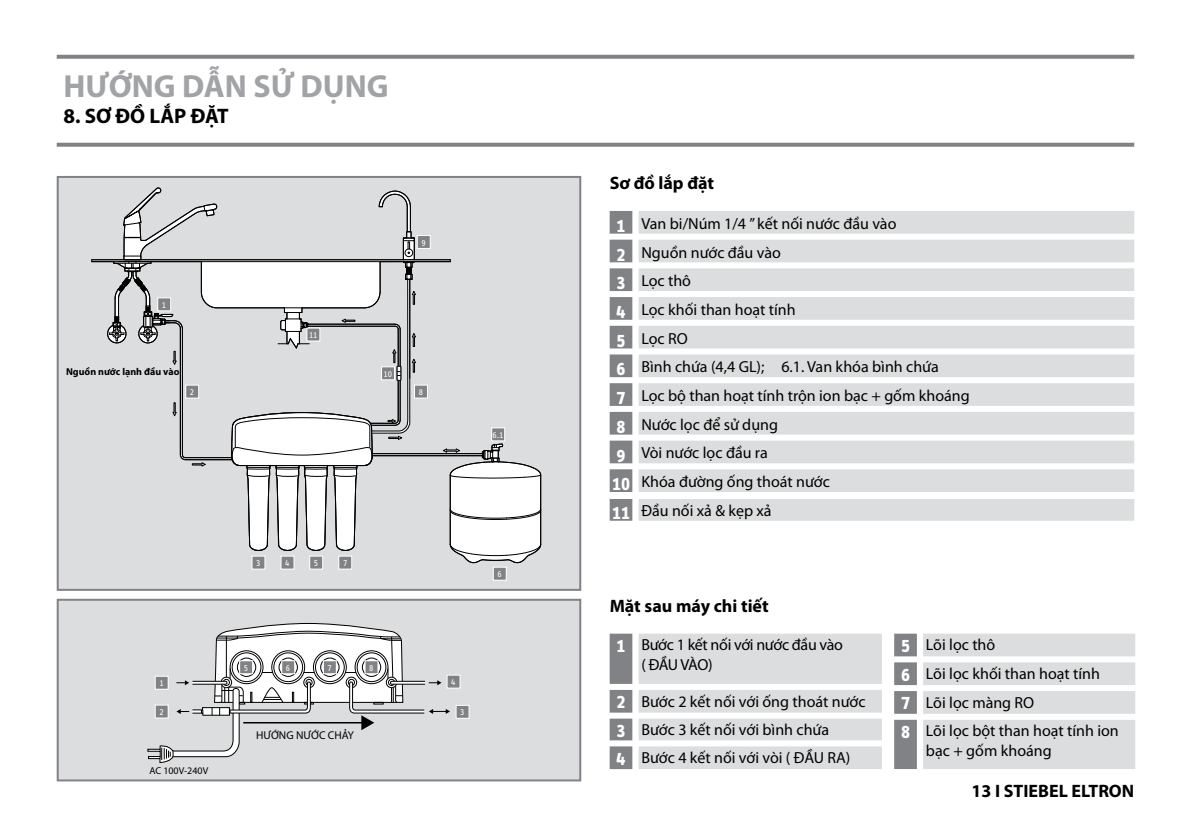
<style>
.page{position:relative;width:1191px;height:840px;background:#fff}
.page>*{position:absolute;margin:0;border:0;box-sizing:border-box;transform-origin:0 0}
.t1{font:700 32px "Myriad Pro";color:#a1a3a6}
.t2{font:700 21px "Myriad Pro";color:#000}
.t3{font:700 18px "Myriad Pro";color:#000}
.t4{font:16px/28.6px "Myriad Pro";color:#000}
.t5{font:16px/20px "Myriad Pro";letter-spacing:-.02em;color:#000}
.t6{font:11.4px "Myriad Pro";color:#000}
.t7{font:700 10px "Myriad Pro";color:#000}
.t8{font:10px "Myriad Pro";color:#000}
.t9{font:9.6px "STE Info Text";color:#fff}
.s1{font-family:"STE Info Text";font-weight:700;font-size:20px;color:#fff}
</style>
<div class="page">
<svg style="left:57px;top:55px;width:1077px;height:4px;background:#87898c"></svg>
<svg style="left:57px;top:143px;width:1077px;height:4px;background:#888a8d"></svg>
<div style="left:58px;top:177px;width:522px;height:412px;background:#dcddde"></div>
<svg style="left:91px;top:176px;width:450px;height:386px"></svg>
<div style="left:158px;top:298px;width:13px;height:12px;background:#808285"></div>
<div style="left:157px;top:297px;width:14px;height:14px;border:1px solid #fff"></div>
<div style="left:186px;top:385px;width:13px;height:13px;background:#808285"></div>
<div style="left:185px;top:384px;width:14px;height:14px;border:1px solid #fff"></div>
<div style="left:414px;top:385px;width:13px;height:13px;background:#808285"></div>
<div style="left:414px;top:384px;width:14px;height:14px;border:1px solid #fff"></div>
<div style="left:417px;top:235px;width:13px;height:13px;background:#808285"></div>
<div style="left:417px;top:235px;width:13px;height:13px;border:1px solid #fff"></div>
<div style="left:381px;top:366px;width:13px;height:13px;background:#808285"></div>
<div style="left:381px;top:366px;width:14px;height:14px;border:1px solid #fff"></div>
<div style="left:307px;top:328px;width:13px;height:13px;background:#808285"></div>
<div style="left:307px;top:327px;width:13px;height:14px;border:1px solid #fff"></div>
<div style="left:252px;top:556px;width:13px;height:12px;background:#808285"></div>
<div style="left:252px;top:555px;width:13px;height:14px;border:1px solid #fff"></div>
<div style="left:281px;top:556px;width:13px;height:12px;background:#808285"></div>
<div style="left:281px;top:555px;width:13px;height:14px;border:1px solid #fff"></div>
<div style="left:310px;top:556px;width:13px;height:12px;background:#808285"></div>
<div style="left:309px;top:555px;width:14px;height:14px;border:1px solid #fff"></div>
<div style="left:339px;top:556px;width:13px;height:12px;background:#808285"></div>
<div style="left:338px;top:555px;width:14px;height:14px;border:1px solid #fff"></div>
<div style="left:493px;top:567px;width:13px;height:13px;background:#808285"></div>
<div style="left:493px;top:566px;width:13px;height:14px;border:1px solid #fff"></div>
<div style="left:492px;top:427px;width:12px;height:13px;background:#808285"></div>
<div style="left:491px;top:427px;width:14px;height:14px;border:1px solid #fff"></div>
<svg style="left:638px;top:211px;width:496px;height:309px;fill:#dcddde"></svg>
<svg style="left:609px;top:211px;width:24px;height:309px"></svg>
<div style="left:638px;top:491px;width:496px;height:6px;background:#fff"></div>
<div style="left:58px;top:599px;width:522px;height:181px;background:#dcddde"></div>
<div style="left:57px;top:598px;width:524px;height:183px;border:2px solid #808285"></div>
<svg style="left:147px;top:623px;width:303px;height:140px"></svg>
<div style="left:155px;top:676px;width:13px;height:12px;background:#808285"></div>
<div style="left:155px;top:675px;width:13px;height:14px;border:1px solid #fff"></div>
<div style="left:155px;top:704px;width:13px;height:13px;background:#808285"></div>
<div style="left:155px;top:704px;width:13px;height:14px;border:1px solid #fff"></div>
<div style="left:240px;top:660px;width:12px;height:13px;background:#808285"></div>
<div style="left:239px;top:660px;width:14px;height:13px;border:1px solid #fff"></div>
<div style="left:282px;top:660px;width:13px;height:13px;background:#808285"></div>
<div style="left:281px;top:660px;width:14px;height:13px;border:1px solid #fff"></div>
<div style="left:323px;top:660px;width:13px;height:13px;background:#808285"></div>
<div style="left:323px;top:660px;width:14px;height:13px;border:1px solid #fff"></div>
<div style="left:365px;top:660px;width:13px;height:13px;background:#808285"></div>
<div style="left:365px;top:660px;width:13px;height:13px;border:1px solid #fff"></div>
<div style="left:447px;top:674px;width:13px;height:13px;background:#808285"></div>
<div style="left:447px;top:674px;width:13px;height:14px;border:1px solid #fff"></div>
<div style="left:456px;top:705px;width:13px;height:13px;background:#808285"></div>
<div style="left:456px;top:704px;width:13px;height:14px;border:1px solid #fff"></div>
<svg style="left:609px;top:633px;width:23px;height:135px;background:#949698"></svg>
<svg style="left:638px;top:633px;width:244px;height:135px"></svg>
<svg style="left:894px;top:633px;width:23px;height:135px;background:#929497"></svg>
<svg style="left:923px;top:633px;width:212px;height:135px;background:#e0e1e2"></svg>
<h1 class="t1" style="left:63px;top:65px;width:326px">HƯỚNG DẪN SỬ DỤNG</h1>
<h2 class="t2" style="left:63px;top:102px;width:167px">8. SƠ ĐỒ LẮP ĐẶT</h2>
<p class="t9" style="left:162px;top:299px;width:6px">1</p>
<p class="t7" style="left:66px;top:365px;width:115px">Nguồn nước lạnh đầu vào</p>
<p class="t9" style="left:309px;top:329px;width:10px">11</p>
<p class="t9" style="left:421px;top:237px;width:6px">9</p>
<p class="t9" style="left:383px;top:368px;width:10px">10</p>
<p class="t9" style="left:190px;top:386px;width:6px">2</p>
<p class="t9" style="left:419px;top:386px;width:6px">8</p>
<p class="t9" style="left:492px;top:429px;width:13px">6.1</p>
<p class="t9" style="left:256px;top:557px;width:6px">3</p>
<p class="t9" style="left:285px;top:557px;width:6px">4</p>
<p class="t9" style="left:314px;top:557px;width:6px">5</p>
<p class="t9" style="left:343px;top:557px;width:6px">7</p>
<p class="t9" style="left:159px;top:677px;width:6px">1</p>
<p class="t9" style="left:159px;top:706px;width:6px">2</p>
<p class="t8" style="left:149px;top:763px;width:60px">AC 100V-240V</p>
<p class="t9" style="left:244px;top:661px;width:6px">5</p>
<p class="t9" style="left:286px;top:661px;width:6px">6</p>
<p class="t9" style="left:328px;top:661px;width:6px">7</p>
<p class="t9" style="left:369px;top:661px;width:6px">8</p>
<p class="t6" style="left:256px;top:727px;width:99px">HƯỚNG NƯỚC CHẢY</p>
<p class="t9" style="left:497px;top:568px;width:6px">6</p>
<p class="t9" style="left:451px;top:676px;width:6px">4</p>
<p class="t9" style="left:460px;top:706px;width:6px">3</p>
<p class="t3" style="left:609px;top:171px;width:106px">Sơ đồ lắp đặt</p>
<p class="t4" style="left:612px;top:209px;width:359px"><span class="s1">1</span> Van bi/Núm 1/4 ” kết nối nước đầu vào<br><span class="s1">2</span> Nguồn nước đầu vào<br><span class="s1">3</span> Lọc thô<br><span class="s1">4</span> Lọc khối than hoạt tính<br><span class="s1">5</span> Lọc RO<br><span class="s1">6</span> Bình chứa (4,4 GL); 6.1. Van khóa bình chứa<br><span class="s1">7</span> Lọc bộ than hoạt tính trộn ion bạc + gốm khoáng<br><span class="s1">8</span> Nước lọc để sử dụng<br><span class="s1">9</span> Vòi nước lọc đầu ra<br><span class="s1">10</span> Khóa đường ống thoát nước<br><span class="s1">11</span> Đầu nối xả &amp; kẹp xả</p>
<p class="t3" style="left:609px;top:594px;width:161px">Mặt sau máy chi tiết</p>
<p class="t5" style="left:641px;top:634px;width:203px;text-indent:-25px"><span class="s1">1</span> Bước 1 kết nối với nước đầu vào ( ĐẦU VÀO)</p>
<p class="t4" style="left:616px;top:686px;width:250px"><span class="s1">2</span> Bước 2 kết nối với ống thoát nước<br><span class="s1">3</span> Bước 3 kết nối với bình chứa<br><span class="s1">4</span> Bước 4 kết nối với vòi ( ĐẦU RA)</p>
<p class="t4" style="left:901px;top:630px;width:219px"><span class="s1">5</span> Lõi lọc thô<br><span class="s1">6</span> Lõi lọc khối than hoạt tính<br><span class="s1">7</span> Lõi lọc màng RO<br><span class="s1">8</span> Lõi lọc bột than hoạt tính ion</p>
<p class="t4" style="left:926px;top:736px;width:127px">bạc + gốm khoáng</p>
<p class="t3" style="left:971px;top:778px;width:164px">13 I STIEBEL ELTRON</p>
</div>
